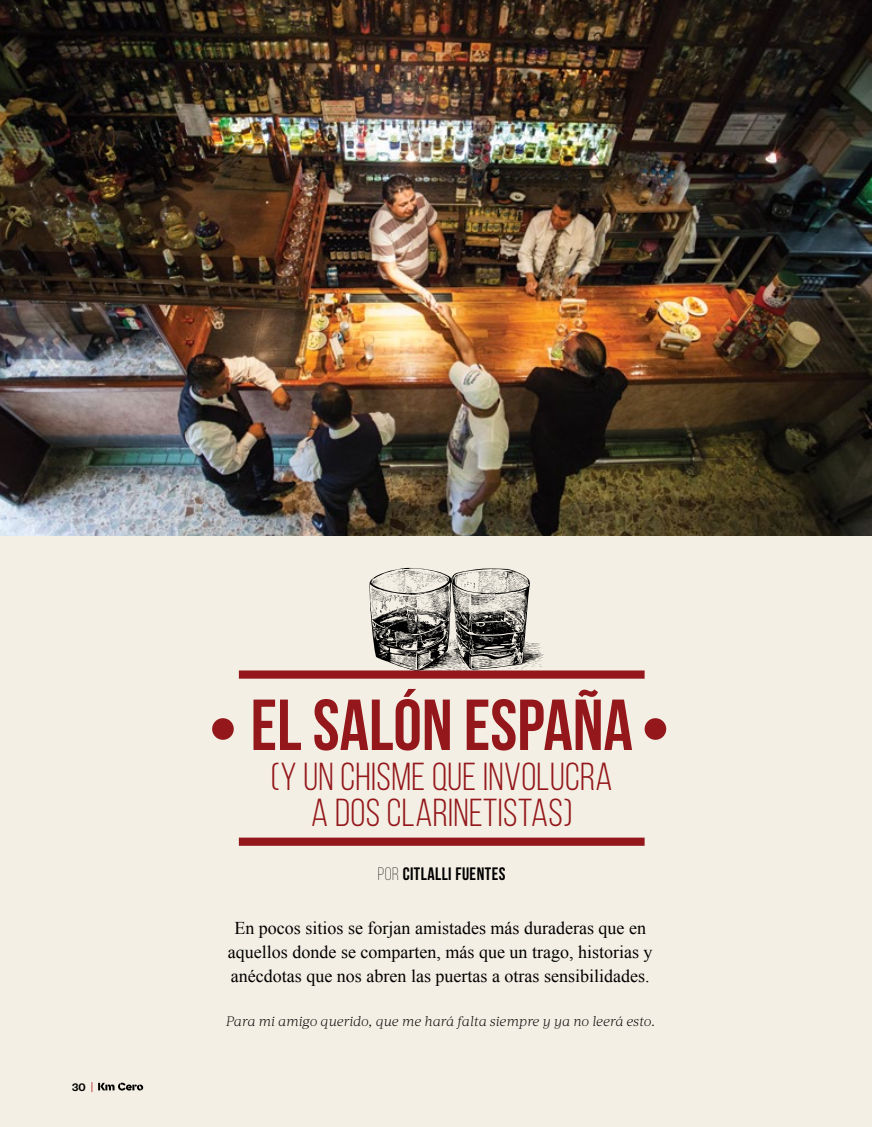
<style>
.page{position:relative;width:872px;height:1127px;background:#f4efe4}
.page>*{position:absolute;margin:0;border:0;box-sizing:border-box;transform-origin:0 0}
.t1{font:700 72px "Bebas Neue";color:#94181b}
.t2{font:39px/36px "Bebas Neue";letter-spacing:.01em;color:#94181b;text-align:center}
.t3{font:18px/24px "Times New Roman";color:#000;text-align:center}
.t4{font:700 18px "Bebas Neue";letter-spacing:.025em;color:#000}
.t5{font:italic 300 13.65px "Acta";color:#000}
.t6{font:500 12px "Founders Grotesk";color:#000}
.s1{font-weight:300;font-size:13.5px;color:#b2262c}
.s2{font-weight:300}
.s3{font-style:normal}
</style>
<div class="page">
<svg style="left:98px;top:1082px;width:45px;height:8px"></svg>
<img style="left:0;top:0;width:872px;height:536px">
<div style="left:239px;top:837px;width:405px;height:9px;background:#94181b"></div>
<div style="left:212px;top:718px;width:22px;height:22px;background:#94181b;border-radius:50%"></div>
<div style="left:644px;top:718px;width:22px;height:22px;background:#94181b;border-radius:50%"></div>
<svg style="left:369px;top:568px;width:175px;height:102px"></svg>
<div style="left:239px;top:670px;width:405px;height:9px;background:#94181b"></div>
<p class="t6" style="left:72px;top:1079px;width:22px">30 <span class="s1">|</span></p>
<h1 class="t1" style="left:251px;top:685px;width:384px">EL SALÓN ESPAÑA</h1>
<h2 class="t2" style="left:271px;top:759px;width:343px">(Y UN CHISME QUE INVOLUCRA<br>A DOS CLARINETISTAS)</h2>
<p class="t4" style="left:378px;top:864px;width:129px"><span class="s2">Por</span> CITLALLI FUENTES</p>
<p class="t3" style="left:228px;top:915px;width:426px">En pocos sitios se forjan amistades más duraderas que en aquellos donde se comparten, más que un trago, historias y anécdotas que nos abren las puertas a otras sensibilidades.</p>
<p class="t5" style="left:225px;top:1013px;width:431px">Para mi amigo querido, que me hará falta siempre y ya no leerá esto<span class="s3">.</span></p>
</div>
